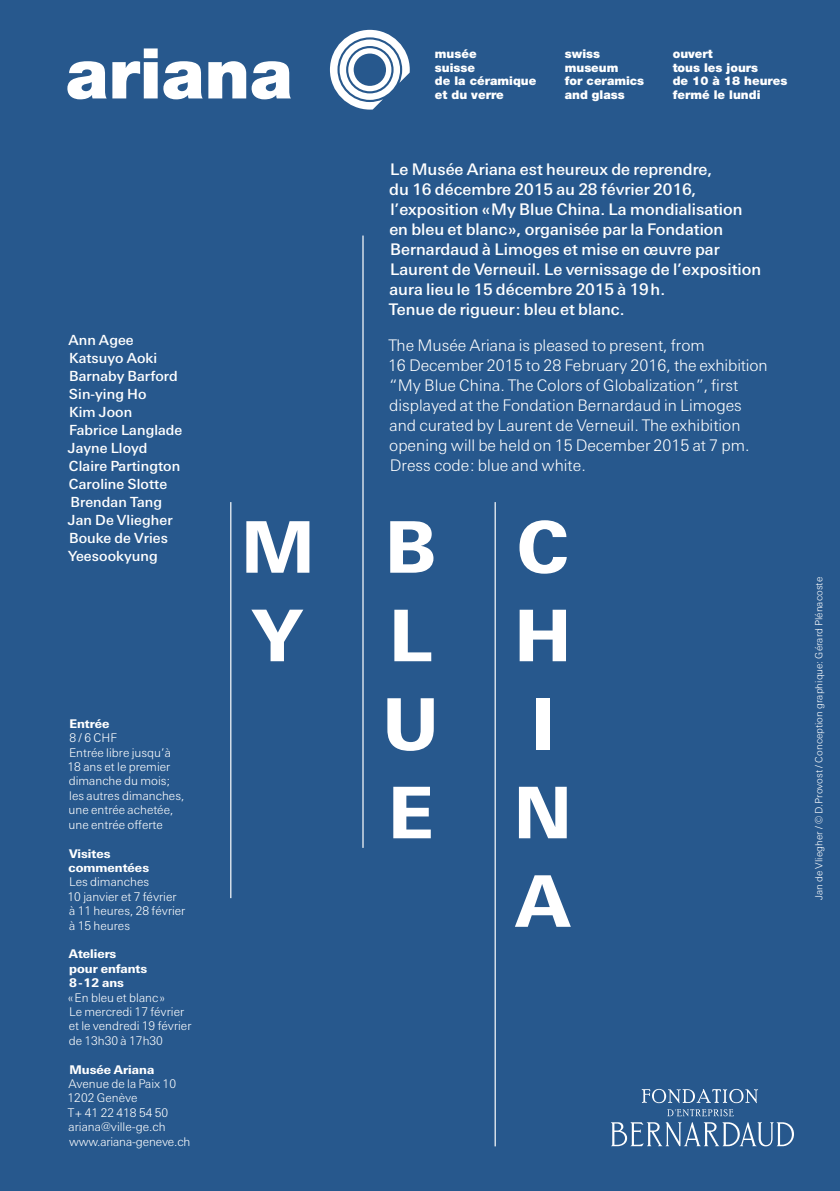
<style>
.page{position:relative;width:840px;height:1191px;background:#fff}
.page>*{position:absolute;margin:0;border:0;box-sizing:border-box;transform-origin:0 0}
.t1{font:800 71.2px/88.4px "LT Univers Basic";color:#fff}
.t2{font:500 16px/20px "LT Univers Basic";color:#fff}
.t3{font:300 16px/20px "LT Univers Basic";color:#fff}
.t4{font:500 14px/18px "LT Univers Basic";letter-spacing:.005em;color:#fff}
.t5{font:900 12.2px/13.4px "Helvetica Neue";color:#fff}
.t6{font:300 12px/14.4px "LT Univers Basic";color:#fff}
.t7{font:800 12px/14.4px "LT Univers Basic";color:#fff}
.t8{font:300 10px "LT Univers Basic";color:#fff}
</style>
<div class="page">
<div style="left:0;top:0;width:839px;height:1191px;background:#27588d"></div>
<svg style="left:641px;top:1089px;width:116px;height:14px"></svg>
<svg style="left:667px;top:1109px;width:66px;height:7px"></svg>
<svg style="left:611px;top:1122px;width:182px;height:24px"></svg>
<svg style="left:330px;top:30px;width:79px;height:80px"></svg>
<svg style="left:67px;top:48px;width:90px;height:51px"></svg>
<svg style="left:163px;top:61px;width:39px;height:38px"></svg>
<svg style="left:208px;top:61px;width:83px;height:38px"></svg>
<hr style="left:362px;top:235px;width:1px;height:613px;background:#fff">
<hr style="left:230px;top:502px;width:1px;height:396px;background:#fff">
<hr style="left:494px;top:502px;width:1px;height:644px;background:#fff">
<p class="t4" style="left:68px;top:330px;width:116px">Ann Agee<br>Katsuyo Aoki<br>Barnaby Barford<br>Sin-ying Ho<br>Kim Joon<br>Fabrice Langlade<br>Jayne Lloyd<br>Claire Partington<br>Caroline Slotte<br>Brendan Tang<br>Jan De Vliegher<br>Bouke de Vries<br>Yeesookyung</p>
<p class="t7" style="left:69px;top:716px;width:42px">Entrée</p>
<p class="t6" style="left:67px;top:730px;width:118px">8 / 6 CHF<br>Entrée libre jusqu’à<br>18 ans et le premier dimanche du mois; les autres dimanches, une entrée achetée, une entrée offerte</p>
<p class="t7" style="left:69px;top:846px;width:82px">Visites commentées</p>
<p class="t6" style="left:67px;top:874px;width:119px">Les dimanches<br>10 janvier et 7 février à 11 heures, 28 février à 15 heures</p>
<p class="t7" style="left:69px;top:946px;width:80px">Ateliers pour enfants<br>8-12 ans</p>
<p class="t6" style="left:68px;top:990px;width:125px">«En bleu et blanc»<br>Le mercredi 17 février et le vendredi 19 février de 13h30 à 17h30</p>
<p class="t7" style="left:69px;top:1062px;width:86px">Musée Ariana</p>
<p class="t6" style="left:67px;top:1076px;width:124px">Avenue de la Paix 10<br>1202 Genève<br>T+ 41 22 418 54 50 ariana@ville-ge.ch www.ariana-geneve.ch</p>
<p class="t5" style="left:434px;top:47px;width:103px">musée<br>suisse<br>de la céramique et du verre</p>
<p class="t5" style="left:564px;top:47px;width:81px">swiss museum<br>for ceramics and glass</p>
<p class="t5" style="left:672px;top:47px;width:116px">ouvert<br>tous les jours<br>de 10 à 18 heures fermé le lundi</p>
<p class="t2" style="left:388px;top:159px;width:373px">Le Musée Ariana est heureux de reprendre,<br>du 16 décembre 2015 au 28 février 2016, l’exposition «My Blue China. La mondialisation en bleu et blanc», organisée par la Fondation Bernardaud à Limoges et mise en œuvre par Laurent de Verneuil. Le vernissage de l’exposition aura lieu le 15 décembre 2015 à 19h.<br>Tenue de rigueur: bleu et blanc.</p>
<p class="t3" style="left:388px;top:335px;width:381px">The Musée Ariana is pleased to present, from<br>16 December 2015 to 28 February 2016, the exhibition “My Blue China. The Colors of Globalization”, first displayed at the Fondation Bernardaud in Limoges and curated by Laurent de Verneuil. The exhibition opening will be held on 15 December 2015 at 7 pm.<br>Dress code: blue and white.</p>
<h1 class="t1" style="left:241px;top:502px;width:75px">M<br>Y</h1>
<h1 class="t1" style="left:382px;top:502px;width:58px;text-align:justify">B L U E</h1>
<h1 class="t1" style="left:513px;top:502px;width:60px">C<br>H<br>I<br>N<br>A</h1>
<p class="t8" style="left:812px;top:900px;width:324px;rotate:-90deg">Jan de Vliegher / © D.Provost / Conception graphique: Gérard Plénacoste</p>
</div>
